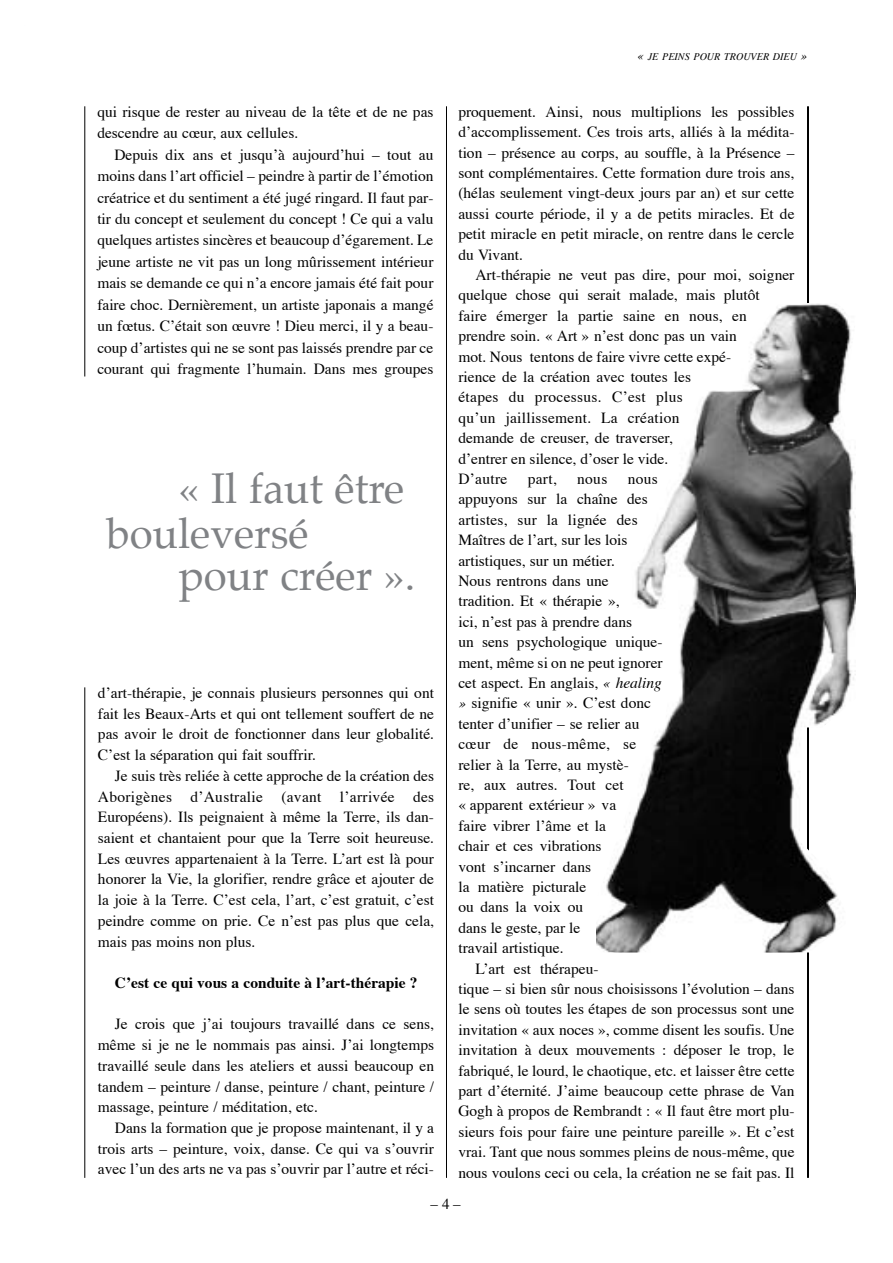
<style>
.page{position:relative;width:893px;height:1263px;background:#fff}
.page>*{position:absolute;margin:0;border:0;box-sizing:border-box;transform-origin:0 0}
.t1{font:42px/45px "Palatino";color:#808285}
.t2{font:15.45px/20.7px "Times";color:#000;text-align:justify}
.t3{font:700 15.45px "Times";color:#000}
.t4{font:15.45px "Times";letter-spacing:.02em;color:#000}
.t5{font:15px "Times";color:#000}
.t6{font:italic 10.2px "Times";color:#000}
.s1{font-size:13.5px}
.s2{font-style:italic}
</style>
<div class="page">
<hr style="left:84px;top:687px;width:1px;height:491px;background:#000">
<hr style="left:807px;top:106px;width:1px;height:1072px;background:#000">
<hr style="left:446px;top:106px;width:1px;height:1072px;background:#000">
<hr style="left:84px;top:106px;width:1px;height:270px;background:#000">
<img style="left:596px;top:303px;width:259px;height:649px">
<p class="t2" style="left:97px;top:102px;width:338px;line-height:21.5px">qui risque de rester au niveau de la tête et de ne pas descendre au cœur, aux cellules.</p>
<p class="t2" style="left:97px;top:145px;width:338px;line-height:21.5px;text-indent:17px">Depuis dix ans et jusqu’à aujourd’hui – tout au moins dans l’art officiel – peindre à partir de l’émotion créatrice et du sentiment a été jugé ringard. Il faut par&shy;tir du concept et seulement du concept ! Ce qui a valu quelques artistes sincères et beaucoup d’égarement. Le jeune artiste ne vit pas un long mûrissement intérieur mais se demande ce qui n’a encore jamais été fait pour faire choc. Dernièrement, un artiste japonais a mangé un fœtus. C’était son œuvre ! Dieu merci, il y a beau&shy;coup d’artistes qui ne se sont pas laissés prendre par ce courant qui fragmente l’humain. Dans mes groupes</p>
<h1 class="t1" style="left:106px;top:469px;width:299px;text-indent:72px">« Il faut être bouleversé</h1>
<h1 class="t1" style="left:178px;top:556px;width:238px">pour créer ».</h1>
<p class="t2" style="left:98px;top:684px;width:337px">d’art-thérapie, je connais plusieurs personnes qui ont fait les Beaux-Arts et qui ont tellement souffert de ne pas avoir le droit de fonctionner dans leur globalité.<br>C’est la séparation qui fait souffrir.</p>
<p class="t2" style="left:98px;top:767px;width:338px;text-indent:17px">Je suis très reliée à cette approche de la création des Aborigènes d’Australie (avant l’arrivée des Européens). Ils peignaient à même la Terre, ils dan&shy;saient et chantaient pour que la Terre soit heureuse.<br>Les œuvres appartenaient à la Terre. L’art est là pour honorer la Vie, la glorifier, rendre grâce et ajouter de la joie à la Terre. C’est cela, l’art, c’est gratuit, c’est peindre comme on prie. Ce n’est pas plus que cela, mais pas moins non plus.</p>
<p class="t3" style="left:115px;top:976px;width:304px">C’est ce qui vous a conduite à l’art-thérapie ?</p>
<p class="t2" style="left:98px;top:1015px;width:338px;text-indent:17px">Je crois que j’ai toujours travaillé dans ce sens, même si je ne le nommais pas ainsi. J’ai longtemps travaillé seule dans les ateliers et aussi beaucoup en tandem – peinture / danse, peinture / chant, peinture / massage, peinture / méditation, etc.</p>
<p class="t2" style="left:98px;top:1119px;width:337px;text-indent:17px">Dans la formation que je propose maintenant, il y a trois arts – peinture, voix, danse. Ce qui va s’ouvrir avec l’un des arts ne va pas s’ouvrir par l’autre et réci-</p>
<p class="t6" style="left:637px;top:53px;width:171px"><span class="s1">«</span> JE PEINS POUR TROUVER DIEU <span class="s1">»</span></p>
<p class="t2" style="left:458px;top:103px;width:337px">proquement. Ainsi, nous multiplions les possibles d’accomplissement. Ces trois arts, alliés à la médita&shy;tion – présence au corps, au souffle, à la Présence – sont complémentaires. Cette formation dure trois ans, (hélas seulement vingt-deux jours par an) et sur cette aussi courte période, il y a de petits miracles. Et de petit miracle en petit miracle, on rentre dans le cercle du Vivant.</p>
<p class="t2" style="left:458px;top:266px;width:337px;text-align:left;text-indent:17px">Art-thérapie ne veut pas dire, pour moi, soigner quelque chose qui serait malade, mais plutôt<br>faire émerger la partie saine en nous, en prendre soin. « Art » n’est donc pas un vain<br>mot. Nous tentons de faire vivre cette expé-<br>rience de la création avec toutes les<br>étapes du processus. C’est plus<br>qu’un jaillissement. La création<br>demande de creuser, de traverser,<br>d’entrer en silence, d’oser le vide.<br>D’autre</p>
<p class="t2" style="left:527px;top:470px;width:31px">part,</p>
<p class="t2" style="left:577px;top:470px;width:32px">nous</p>
<p class="t2" style="left:627px;top:470px;width:32px">nous</p>
<p class="t2" style="left:458px;top:490px;width:191px">appuyons sur la chaîne des</p>
<p class="t2" style="left:458px;top:511px;width:181px">artistes, sur la lignée des</p>
<p class="t2" style="left:458px;top:531px;width:170px">Maîtres de l’art, sur les lois</p>
<p class="t2" style="left:458px;top:551px;width:158px">artistiques, sur un métier.</p>
<p class="t2" style="left:458px;top:572px;width:152px">Nous rentrons dans une</p>
<p class="t2" style="left:458px;top:592px;width:163px">tradition. Et « thérapie »,</p>
<p class="t2" style="left:458px;top:613px;width:175px">ici, n’est pas à prendre dans</p>
<p class="t2" style="left:458px;top:633px;width:206px">un sens psychologique unique-</p>
<p class="t2" style="left:458px;top:653px;width:206px">ment, même si on ne peut ignorer</p>
<p class="t2" style="left:458px;top:674px;width:205px">cet aspect. En anglais, <span class="s2">« healing</span></p>
<p class="t2" style="left:458px;top:694px;width:194px"><span class="s2">»</span> signifie « unir ». C’est donc</p>
<p class="t2" style="left:458px;top:715px;width:182px">tenter d’unifier – se relier au</p>
<p class="t4" style="left:458px;top:738px;width:179px">cœur de nous-même, se</p>
<p class="t2" style="left:458px;top:755px;width:172px">relier à la Terre, au mystè-</p>
<p class="t2" style="left:458px;top:776px;width:167px">re, aux autres. Tout cet</p>
<p class="t2" style="left:458px;top:796px;width:159px">« apparent extérieur » va</p>
<p class="t2" style="left:458px;top:817px;width:149px">faire vibrer l’âme et la</p>
<p class="t2" style="left:458px;top:837px;width:145px">chair et ces vibrations</p>
<p class="t2" style="left:458px;top:857px;width:134px">vont s’incarner dans</p>
<p class="t2" style="left:458px;top:878px;width:130px">la matière picturale</p>
<p class="t2" style="left:458px;top:898px;width:126px">ou dans la voix ou</p>
<p class="t2" style="left:458px;top:919px;width:123px">dans le geste, par le</p>
<p class="t2" style="left:458px;top:939px;width:107px">travail artistique.</p>
<p class="t2" style="left:475px;top:959px;width:125px">L’art est thérapeu-</p>
<p class="t2" style="left:458px;top:980px;width:337px">tique – si bien sûr nous choisissons l’évolution – dans</p>
<p class="t2" style="left:458px;top:1000px;width:337px">le sens où toutes les étapes de son processus sont une</p>
<p class="t2" style="left:458px;top:1021px;width:337px">invitation « aux noces », comme disent les soufis. Une</p>
<p class="t2" style="left:458px;top:1041px;width:337px">invitation à deux mouvements : déposer le trop, le</p>
<p class="t2" style="left:458px;top:1061px;width:338px">fabriqué, le lourd, le chaotique, etc. et laisser être cette</p>
<p class="t2" style="left:458px;top:1082px;width:337px">part d’éternité. J’aime beaucoup cette phrase de Van</p>
<p class="t2" style="left:458px;top:1102px;width:337px">Gogh à propos de Rembrandt : « Il faut être mort plu-</p>
<p class="t2" style="left:458px;top:1123px;width:337px">sieurs fois pour faire une peinture pareille ». Et c’est</p>
<p class="t2" style="left:458px;top:1143px;width:337px">vrai. Tant que nous sommes pleins de nous-même, que</p>
<p class="t2" style="left:458px;top:1163px;width:337px">nous voulons ceci ou cela, la création ne se fait pas. Il</p>
<p class="t5" style="left:430px;top:1198px;width:32px">– 4–</p>
</div>
